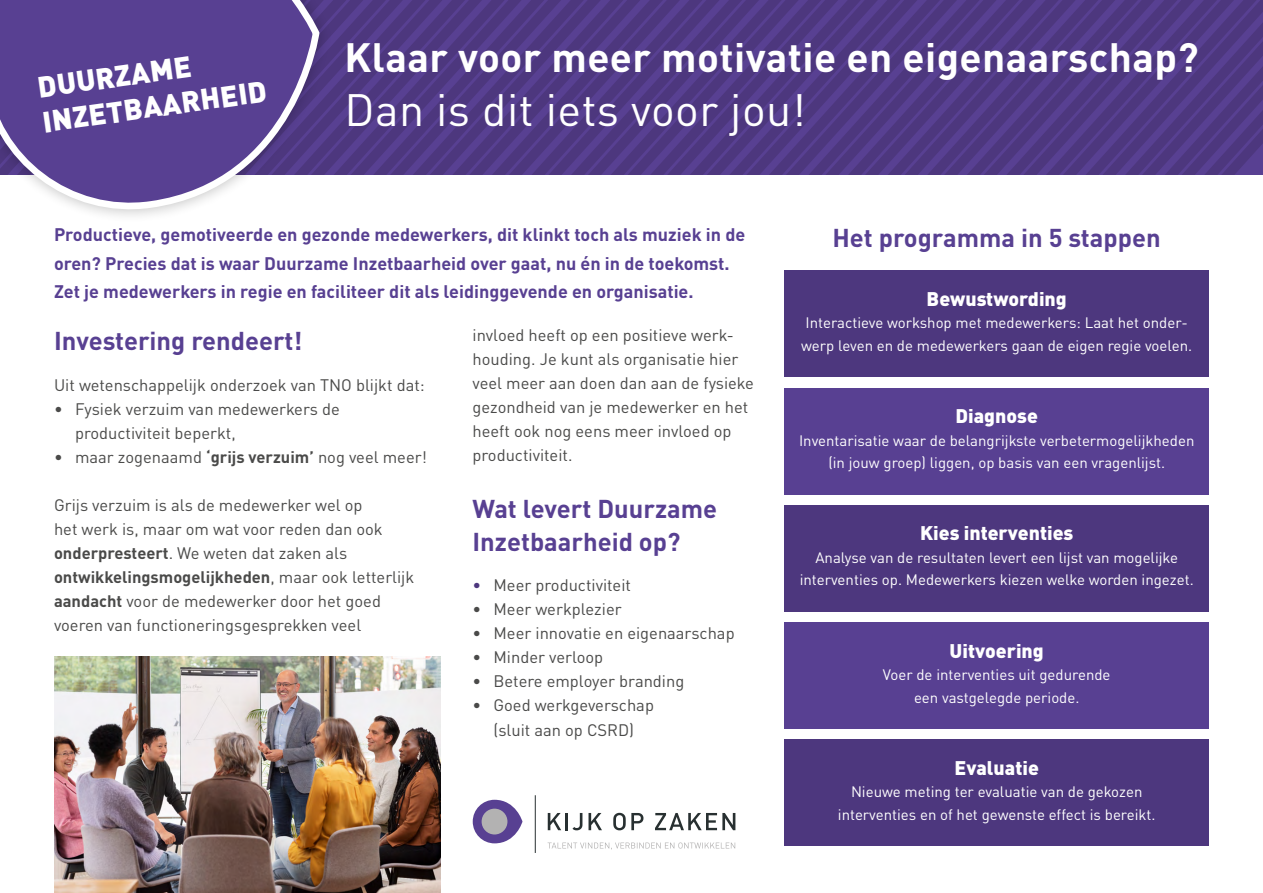
<style>
.page{position:relative;width:1263px;height:893px;background:#fff}
.page>*{position:absolute;margin:0;border:0;box-sizing:border-box;transform-origin:0 0}
.t1{font:44.85px "DINOT";letter-spacing:.01em;color:#fff}
.t2{font:700 40.5px "DINOT";letter-spacing:.01em;color:#fff}
.t3{font:900 29.25px/35.1px "DINOT";color:#fff}
.t4{font:700 25.5px/33px "DINOT";color:#584092}
.t5{font:900 19.5px "DINOT";color:#fff}
.t6{font:700 18px/28.5px "DINOT";color:#584092}
.t7{font:16.5px/24px "DINOT";color:#4a4a49}
.t8{font:15px/22.5px "DINOT";color:#fff;text-align:center}
.s1{color:#4d377e}
.s2{font-weight:700}
</style>
<div class="page">
<svg style="left:333px;top:0;width:930px;height:175px;background:#503984"></svg>
<div style="left:784px;top:270px;width:425px;height:107px;background:#4d377e"></div>
<div style="left:784px;top:388px;width:425px;height:106px;background:#584092"></div>
<div style="left:784px;top:622px;width:425px;height:107px;background:#584092"></div>
<div style="left:784px;top:505px;width:425px;height:107px;background:#4d377e"></div>
<div style="left:784px;top:739px;width:425px;height:107px;background:#4d377e"></div>
<img style="left:54px;top:656px;width:386px;height:237px">
<div style="left:0;top:0;width:333px;height:223px;background:#000;opacity:.25"></div>
<svg style="left:0;top:0;width:323px;height:223px"></svg>
<svg style="left:473px;top:800px;width:49px;height:43px"></svg>
<div style="left:482px;top:809px;width:25px;height:25px;background:#b3b2b2;border-radius:50%"></div>
<svg style="left:548px;top:813px;width:13px;height:17px"></svg>
<hr style="left:565px;top:813px;width:3px;height:17px;background:#283031">
<svg style="left:572px;top:813px;width:10px;height:17px"></svg>
<svg style="left:588px;top:813px;width:14px;height:17px"></svg>
<svg style="left:613px;top:813px;width:30px;height:17px"></svg>
<svg style="left:655px;top:813px;width:80px;height:17px"></svg>
<hr style="left:535px;top:795px;width:1px;height:58px;background:#283031">
<svg style="left:548px;top:842px;width:187px;height:8px"></svg>
<h3 class="t3" style="left:35px;top:69px;width:228px;rotate:-8deg">DUURZAME<br>INZETBAARHEID</h3>
<h2 class="t2" style="left:344px;top:31px;width:856px">Klaar voor meer motivatie en eigenaarschap?</h2>
<h1 class="t1" style="left:344px;top:82px;width:463px">Dan is dit iets voor jou!</h1>
<p class="t6" style="left:54px;top:220px;width:693px">Productieve, gemotiveerde en gezonde medewerkers, dit klinkt toch als muziek in de oren? Precies dat is waar Duurzame Inzetbaarheid over gaat, nu én in de toekomst.<br>Zet je medewerkers in regie en faciliteer dit als leidinggevende en organisatie.</p>
<p class="t7" style="left:472px;top:323px;width:283px">invloed heeft op een positieve werk&shy;houding. Je kunt als organisatie hier veel meer aan doen dan aan de fysieke gezondheid van je medewerker en het heeft ook nog eens meer invloed op productiviteit.</p>
<h3 class="t4" style="left:472px;top:491px;width:246px">Wat levert Duurzame<br>Inzetbaarheid op?</h3>
<p class="t7" style="left:472px;top:573px;width:160px"><span class="s1">•</span> Meer productiviteit</p>
<p class="t7" style="left:472px;top:597px;width:151px">• Meer werkplezier</p>
<p class="t7" style="left:472px;top:621px;width:264px">• Meer innovatie en eigenaarschap</p>
<p class="t7" style="left:472px;top:645px;width:132px">• Minder verloop</p>
<p class="t7" style="left:472px;top:669px;width:213px">• Betere employer branding</p>
<p class="t7" style="left:472px;top:693px;width:183px;text-align:center">• Goed werkgeverschap (sluit aan op CSRD)</p>
<h3 class="t4" style="left:54px;top:324px;width:250px">Investering rendeert!</h3>
<p class="t7" style="left:54px;top:372px;width:372px">Uit wetenschappelijk onderzoek van TNO blijkt dat:</p>
<p class="t7" style="left:75px;top:396px;width:266px;text-indent:-21px">• Fysiek verzuim van medewerkers de productiviteit beperkt,</p>
<p class="t7" style="left:54px;top:444px;width:374px">• maar zogenaamd <span class="s2">‘grijs verzuim’</span> nog veel meer!</p>
<p class="t7" style="left:54px;top:492px;width:362px">Grijs verzuim is als de medewerker wel op<br>het werk is, maar om wat voor reden dan ook <span class="s2">onderpresteert</span>. We weten dat zaken als <span class="s2">ontwikkelingsmogelijkheden</span>, maar ook letterlijk <span class="s2">aandacht</span> voor de medewerker door het goed voeren van functioneringsgesprekken veel</p>
<h3 class="t4" style="left:832px;top:221px;width:330px">Het programma in 5 stappen</h3>
<p class="t5" style="left:927px;top:286px;width:142px">Bewustwording</p>
<p class="t8" style="left:801px;top:311px;width:392px;text-align:left">Interactieve workshop met medewerkers: Laat het onder&shy;werp leven en de medewerkers gaan de eigen regie voelen.</p>
<p class="t5" style="left:955px;top:403px;width:84px">Diagnose</p>
<p class="t8" style="left:799px;top:429px;width:397px">Inventarisatie waar de belangrijkste verbetermogelijkheden (in jouw groep) liggen, op basis van een vragenlijst.</p>
<p class="t5" style="left:920px;top:520px;width:155px">Kies interventies</p>
<p class="t8" style="left:800px;top:546px;width:396px">Analyse van de resultaten levert een lijst van mogelijke interventies op. Medewerkers kiezen welke worden ingezet.</p>
<p class="t5" style="left:949px;top:637px;width:96px">Uitvoering</p>
<p class="t8" style="left:883px;top:663px;width:229px">Voer de interventies uit gedurende een vastgelegde periode.</p>
<p class="t5" style="left:954px;top:755px;width:86px">Evaluatie</p>
<p class="t8" style="left:838px;top:780px;width:319px">Nieuwe meting ter evaluatie van de gekozen interventies en of het gewenste effect is bereikt.</p>
</div>
